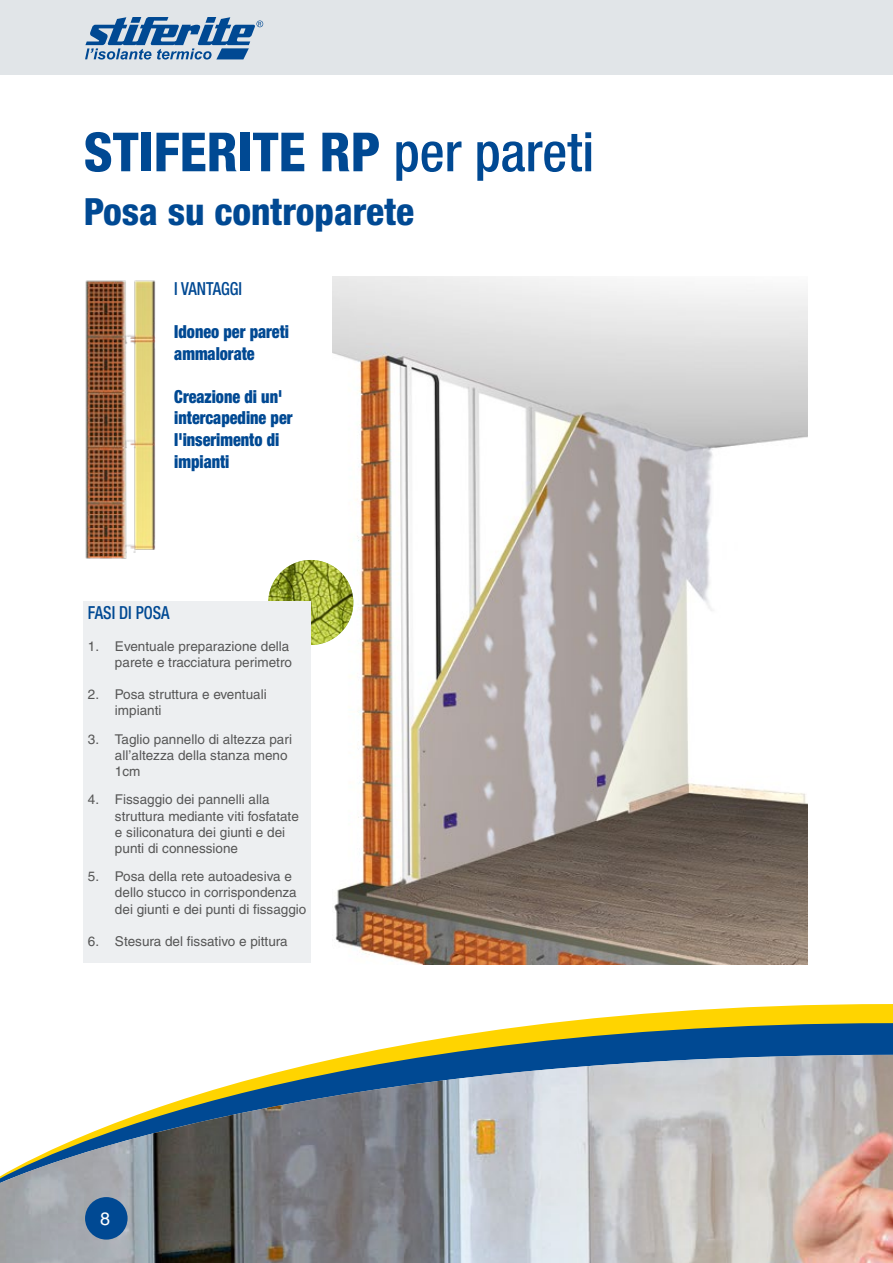
<style>
.page{position:relative;width:893px;height:1263px;background:#fff}
.page>*{position:absolute;margin:0;border:0;box-sizing:border-box;transform-origin:0 0}
.t1{font:800 condensed 54px "Helvetica Neue";color:#004993}
.t2{font:800 condensed 37.5px "Helvetica Neue";color:#004993}
.t3{font:900 condensed 18px/21.6px "Helvetica Neue";color:#004993;scale:.9 1}
.t4{font:500 condensed 18px "Helvetica Neue";color:#004993;scale:.9 1}
.t5{font:18px "Helvetica";color:#fff}
.t6{font:13.5px/16.2px "Helvetica";color:#565656}
.s1{font-weight:500}
</style>
<div class="page">
<img style="left:0;top:723px;width:893px;height:540px">
<div style="left:0;top:0;width:893px;height:74px;background:#e1e5e8"></div>
<svg style="left:85px;top:17px;width:178px;height:43px"></svg>
<div style="left:85px;top:1197px;width:43px;height:42px;background:#004993;border-radius:50%"></div>
<img style="left:85px;top:280px;width:71px;height:279px">
<img style="left:333px;top:276px;width:474px;height:689px">
<img style="left:268px;top:560px;width:85px;height:85px;border-radius:43px">
<div style="left:84px;top:601px;width:227px;height:361px;background:#edeff1"></div>
<h1 class="t1" style="left:84px;top:119px;width:512px">STIFERITE RP <span class="s1">per pareti</span></h1>
<h2 class="t2" style="left:84px;top:189px;width:332px">Posa su controparete</h2>
<h3 class="t4" style="left:174px;top:278px;width:77px">I VANTAGGI</h3>
<h3 class="t3" style="left:174px;top:320px;width:129px">Idoneo per pareti ammalorate</h3>
<h3 class="t3" style="left:174px;top:385px;width:133px">Creazione di un' intercapedine per l'inserimento di impianti</h3>
<h3 class="t4" style="left:88px;top:602px;width:92px">FASI DI POSA</h3>
<p class="t6" style="left:88px;top:638px;width:205px;text-align:right">1. Eventuale preparazione della parete e tracciatura perimetro</p>
<p class="t6" style="left:115px;top:686px;width:153px;text-indent:-27px">2. Posa struttura e eventuali impianti</p>
<p class="t6" style="left:115px;top:731px;width:179px;text-indent:-27px">3. Taglio pannello di altezza pari all’altezza della stanza meno<br>1cm</p>
<p class="t6" style="left:115px;top:791px;width:185px;text-indent:-27px">4. Fissaggio dei pannelli alla struttura mediante viti fosfatate e siliconatura dei giunti e dei punti di connessione</p>
<p class="t6" style="left:115px;top:868px;width:193px;text-indent:-27px">5. Posa della rete autoadesiva e dello stucco in corrispondenza dei giunti e dei punti di fissaggio</p>
<p class="t6" style="left:88px;top:933px;width:201px">6. Stesura del fissativo e pittura</p>
<h3 class="t5" style="left:100px;top:1208px;width:12px">8</h3>
</div>
